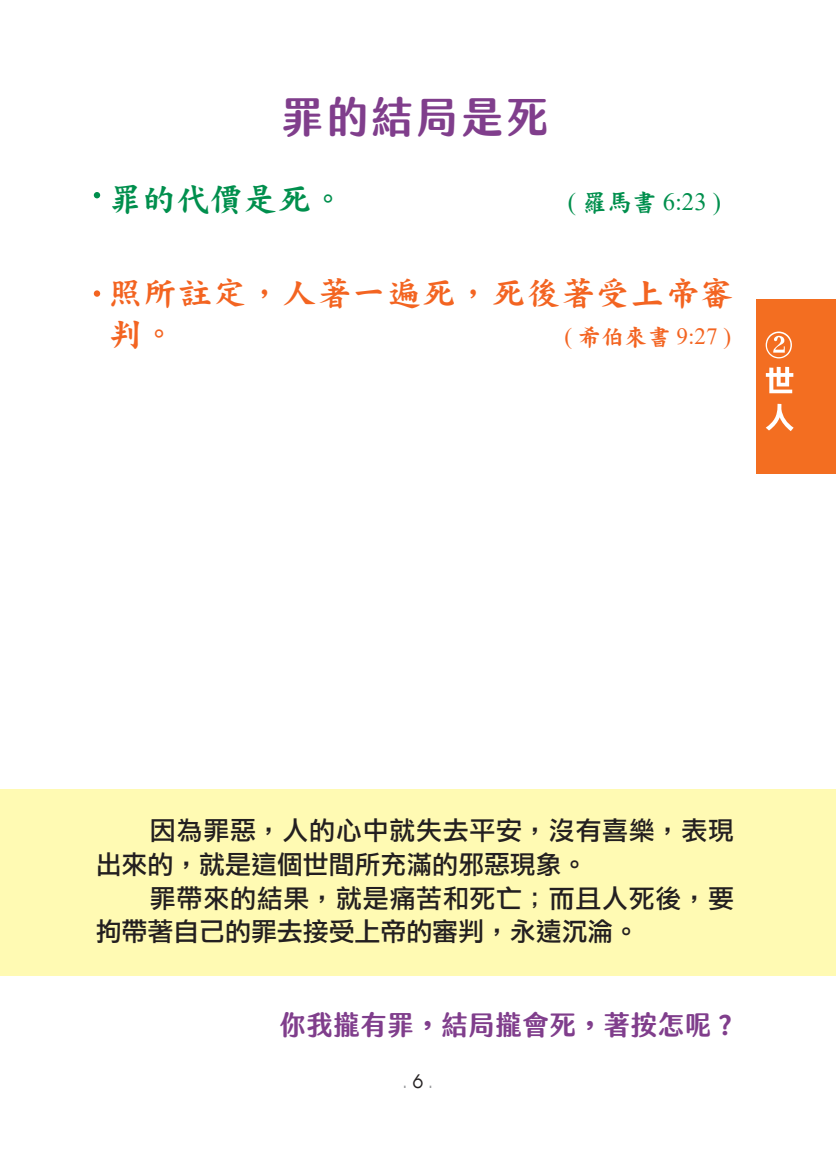
<style>
.page{position:relative;width:836px;height:1161px;background:#fff}
.page>*{position:absolute;margin:0;border:0;box-sizing:border-box;transform-origin:0 0}
.大標{font:42.75px "jf jinxuanlatte 1.1 Bold";letter-spacing:.05em;color:#803e8c}
.A6-經文{font:33.75px/40.5px "DF Kai XB HK BF";letter-spacing:.03em;color:#f36421}
.經文{font:33.75px "DF Kai XB HK BF";color:#008f4d}
.置中{font:27px "jf jinxuanlatte 1.1 Bold";color:#803e8c}
.內文{font:25.88px/33.8px "DF Li Hei Md WIN BF";color:#231f20}
.經文-2{font:24.75px "Times New Roman";color:#008f4d}
.A6-經文-2{font:23.18px "Times New Roman";color:#f36421}
.t1{font:18.68px "Avian";color:#939598}
.s1{font-family:"DF Kai XB HK BF"}
.s2{color:#231f20}
</style>
<div class="page">
<div style="left:0;top:789px;width:836px;height:187px;background:#fffab3"></div>
<svg style="left:94px;top:192px;width:6px;height:6px"></svg>
<div style="left:94px;top:290px;width:6px;height:7px;background:#f36421;border-radius:50%"></div>
<div style="left:756px;top:299px;width:80px;height:174px;background:#f36e21"></div>
<svg style="left:765px;top:331px;width:26px;height:27px"></svg>
<svg style="left:765px;top:367px;width:28px;height:26px"></svg>
<svg style="left:765px;top:404px;width:28px;height:27px"></svg>
<p class="大標" style="left:281px;top:94px;width:269px">罪的結局是死</p>
<p class="經文" style="left:108px;top:182px;width:238px">罪的代價是死。</p>
<p class="經文-2" style="left:567px;top:185px;width:155px">( <span class="s1">羅馬書</span> 6:23 )</p>
<p class="A6-經文" style="left:108px;top:273px;width:627px">照所註定，人著一遍死，死後著受上帝審判。</p>
<p class="A6-經文-2" style="left:564px;top:319px;width:168px">( <span class="s1">希伯來書</span> 9:27 )</p>
<p class="內文" style="left:96px;top:813px;width:639px;text-indent:54px">因為罪惡，人的心中就失去平安，沒有喜樂，表現出來的，就是這個世間所充滿的邪惡現象。</p>
<p class="內文" style="left:96px;top:881px;width:639px;text-indent:54px">罪帶來的結果，就是痛苦和死亡；而且人死後，要拘帶著自己的罪去接受上帝的審判，永遠沉淪。</p>
<p class="置中" style="left:279px;top:1010px;width:454px">你我攏有罪，結局攏會死，著按怎呢 ?</p>
<p class="t1" style="left:403px;top:1070px;width:31px">. <span class="s2">6</span> .</p>
</div>
